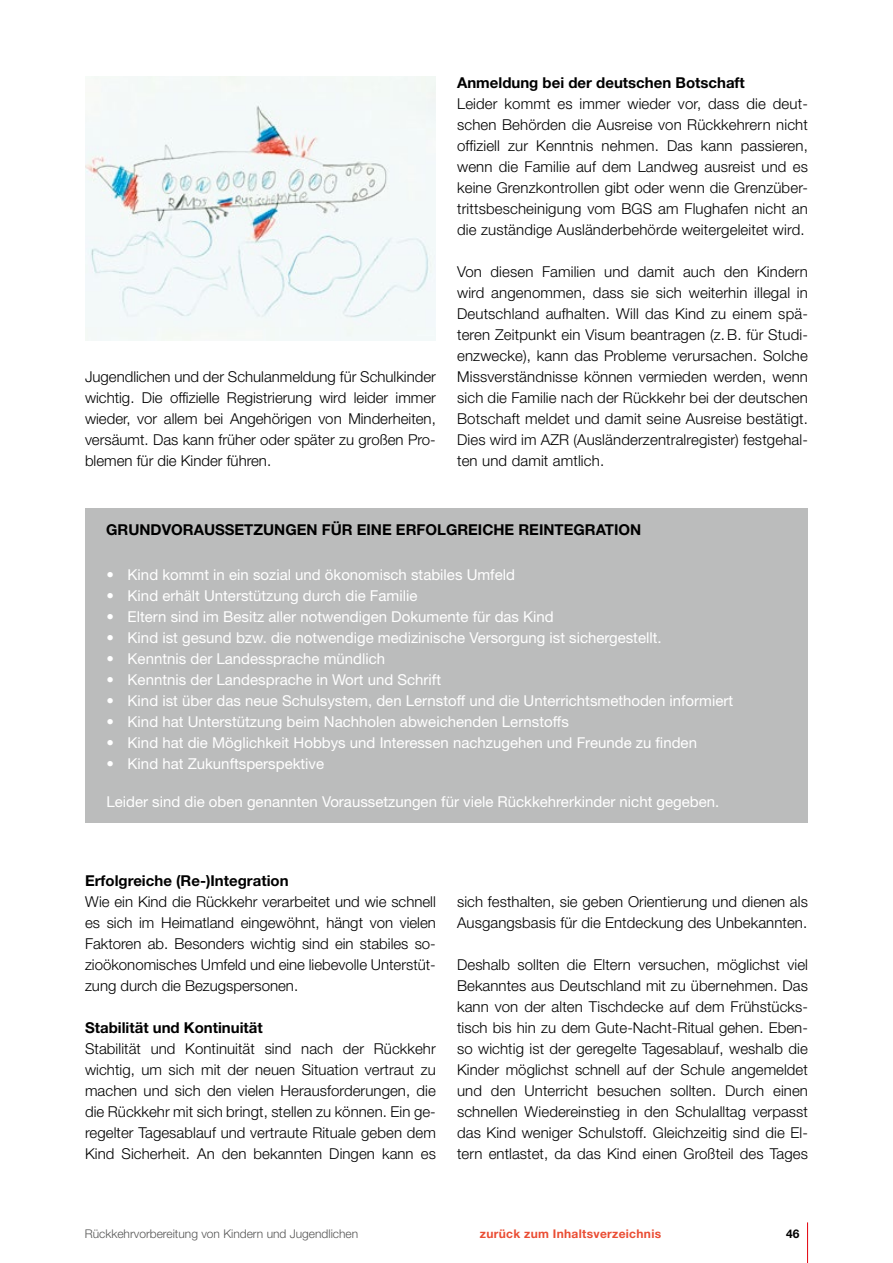
<style>
.page{position:relative;width:893px;height:1263px;background:#fff}
.page>*{position:absolute;margin:0;border:0;box-sizing:border-box;transform-origin:0 0}
.t1{font:300 15px/21px "Helvetica Neue LT";letter-spacing:.005em;color:#000;text-align:justify}
.t2{font:15px "Helvetica Neue LT";color:#fff}
.t3{font:700 15px "Helvetica Neue LT";color:#000}
.t4{font:300 12px "Helvetica Neue LT";color:#565655}
.t5{font:700 12px "Helvetica Neue LT";letter-spacing:.025em;color:#ea4d33}
.t6{font:700 12px "Helvetica Neue LT";color:#000}
</style>
<div class="page">
<hr style="left:807px;top:1222px;width:1px;height:41px;background:#e3000b">
<img style="left:85px;top:77px;width:351px;height:263px">
<div style="left:85px;top:508px;width:723px;height:315px;background:#bbbcbc"></div>
<p class="t1" style="left:85px;top:366px;width:352px">Jugendlichen und der Schulanmeldung für Schulkinder wichtig. Die offizielle Registrierung wird leider immer wieder, vor allem bei Angehörigen von Minderheiten, versäumt. Das kann früher oder später zu großen Pro&shy;blemen für die Kinder führen.</p>
<p class="t3" style="left:457px;top:74px;width:289px">Anmeldung bei der deutschen Botschaft</p>
<p class="t1" style="left:457px;top:93px;width:352px">Leider kommt es immer wieder vor, dass die deut&shy;schen Behörden die Ausreise von Rückkehrern nicht offiziell zur Kenntnis nehmen. Das kann passieren, wenn die Familie auf dem Landweg ausreist und es keine Grenzkontrollen gibt oder wenn die Grenzüber&shy;trittsbescheinigung vom BGS am Flughafen nicht an die zuständige Ausländerbehörde weitergeleitet wird.</p>
<p class="t1" style="left:457px;top:261px;width:352px">Von diesen Familien und damit auch den Kindern wird angenommen, dass sie sich weiterhin illegal in Deutschland aufhalten. Will das Kind zu einem spä&shy;teren Zeitpunkt ein Visum beantragen (z.B. für Studi&shy;enzwecke), kann das Probleme verursachen. Solche Missverständnisse können vermieden werden, wenn sich die Familie nach der Rückkehr bei der deutschen Botschaft meldet und damit seine Ausreise bestätigt.<br>Dies wird im AZR (Ausländerzentralregister) festgehal&shy;ten und damit amtlich.</p>
<p class="t3" style="left:106px;top:520px;width:536px">GRUNDVORAUSSETZUNGEN FÜR EINE ERFOLGREICHE REINTEGRATION</p>
<p class="t2" style="left:106px;top:565px;width:410px">• Kind kommt in ein sozial und ökonomisch stabiles Umfeld</p>
<p class="t2" style="left:106px;top:586px;width:313px">• Kind erhält Unterstützung durch die Familie</p>
<p class="t2" style="left:106px;top:607px;width:449px">• Eltern sind im Besitz aller notwendigen Dokumente für das Kind</p>
<p class="t2" style="left:106px;top:628px;width:557px">• Kind ist gesund bzw. die notwendige medizinische Versorgung ist sichergestellt.</p>
<p class="t2" style="left:106px;top:649px;width:280px">• Kenntnis der Landessprache mündlich</p>
<p class="t2" style="left:106px;top:670px;width:336px">• Kenntnis der Landesprache in Wort und Schrift</p>
<p class="t2" style="left:106px;top:691px;width:628px">• Kind ist über das neue Schulsystem, den Lernstoff und die Unterrichtsmethoden informiert</p>
<p class="t2" style="left:106px;top:712px;width:464px">• Kind hat Unterstützung beim Nachholen abweichenden Lernstoffs</p>
<p class="t2" style="left:106px;top:733px;width:592px">• Kind hat die Möglichkeit Hobbys und Interessen nachzugehen und Freunde zu finden</p>
<p class="t2" style="left:106px;top:754px;width:219px">• Kind hat Zukunftsperspektive</p>
<p class="t2" style="left:106px;top:792px;width:614px">Leider sind die oben genannten Voraussetzungen für viele Rückkehrerkinder nicht gegeben.</p>
<p class="t3" style="left:85px;top:872px;width:205px">Erfolgreiche (Re-)Integration</p>
<p class="t1" style="left:85px;top:891px;width:352px">Wie ein Kind die Rückkehr verarbeitet und wie schnell es sich im Heimatland eingewöhnt, hängt von vielen Faktoren ab. Besonders wichtig sind ein stabiles so&shy;zioökonomisches Umfeld und eine liebevolle Unterstüt&shy;zung durch die Bezugspersonen.</p>
<p class="t3" style="left:85px;top:1019px;width:179px">Stabilität und Kontinuität</p>
<p class="t1" style="left:85px;top:1038px;width:352px">Stabilität und Kontinuität sind nach der Rückkehr wichtig, um sich mit der neuen Situation vertraut zu machen und sich den vielen Herausforderungen, die die Rückkehr mit sich bringt, stellen zu können. Ein ge&shy;regelter Tagesablauf und vertraute Rituale geben dem Kind Sicherheit. An den bekannten Dingen kann es</p>
<p class="t1" style="left:457px;top:891px;width:352px">sich festhalten, sie geben Orientierung und dienen als<br>Ausgangsbasis für die Entdeckung des Unbekannten.</p>
<p class="t1" style="left:457px;top:954px;width:352px">Deshalb sollten die Eltern versuchen, möglichst viel Bekanntes aus Deutschland mit zu übernehmen. Das kann von der alten Tischdecke auf dem Frühstücks&shy;tisch bis hin zu dem Gute-Nacht-Ritual gehen. Eben&shy;so wichtig ist der geregelte Tagesablauf, weshalb die Kinder möglichst schnell auf der Schule angemeldet und den Unterricht besuchen sollten. Durch einen schnellen Wiedereinstieg in den Schulalltag verpasst das Kind weniger Schulstoff. Gleichzeitig sind die El&shy;tern entlastet, da das Kind einen Großteil des Tages</p>
<p class="t4" style="left:85px;top:1226px;width:275px">Rückkehrvorbereitung von Kindern und Jugendlichen</p>
<p class="t5" style="left:480px;top:1226px;width:183px">zurück zum Inhaltsverzeichnis</p>
<p class="t6" style="left:786px;top:1226px;width:15px">46</p>
</div>
